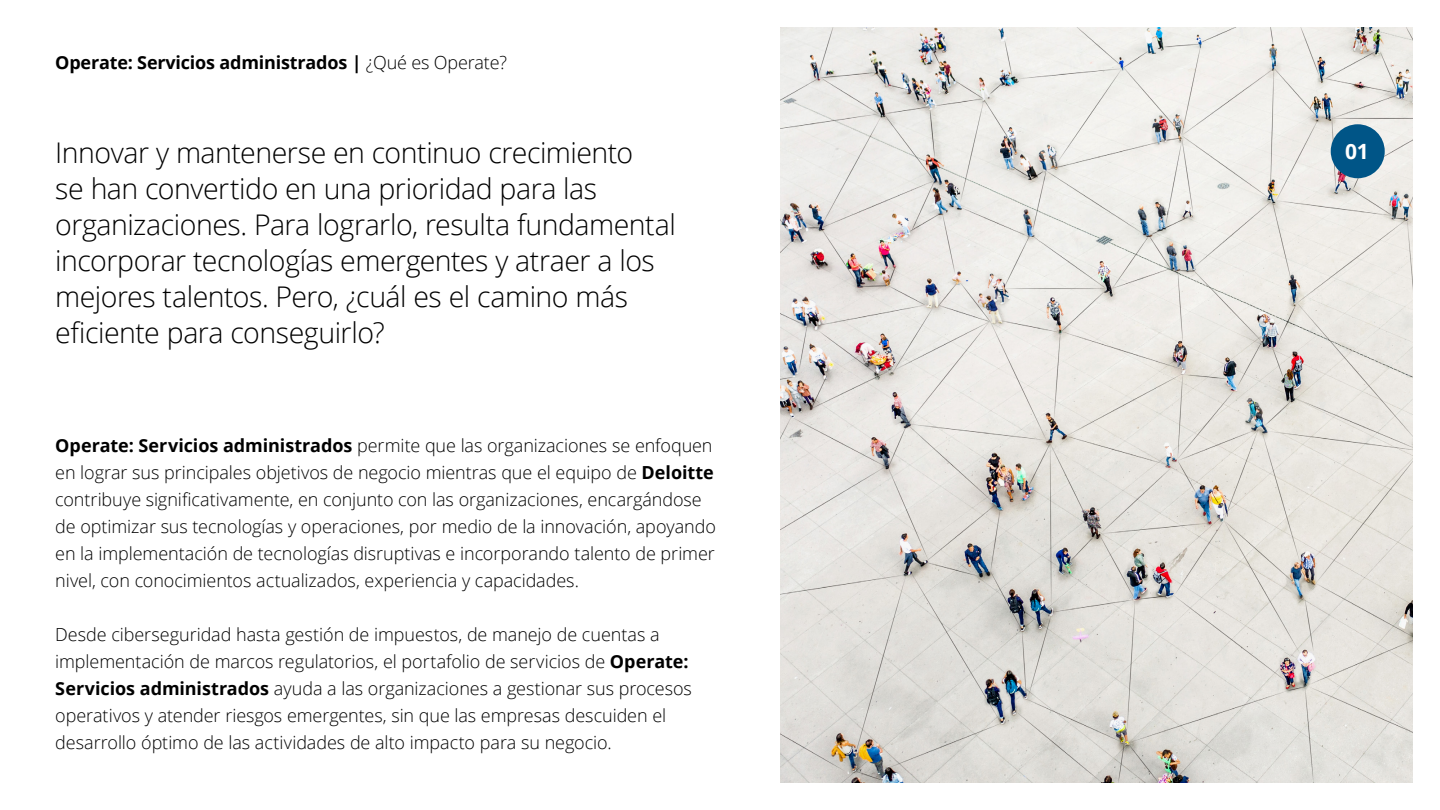
<style>
.page{position:relative;width:1440px;height:810px;background:#fff}
.page>*{position:absolute;margin:0;border:0;box-sizing:border-box;transform-origin:0 0}
.t1{font:300 28.5px/36px "Open Sans";letter-spacing:-.015em;color:#000}
.t2{font:700 21px "Open Sans";color:#fff}
.t3{font:300 18px/27px "Open Sans";letter-spacing:-.005em;color:#000}
.t4{font:700 18px "Open Sans";letter-spacing:-.01em;color:#000}
.s1{font-weight:300}
.s2{font-weight:700}
</style>
<div class="page">
<img style="left:780px;top:28px;width:632px;height:754px">
<div style="left:1331px;top:124px;width:54px;height:54px;background:#005587;border-radius:50%"></div>
<p class="t4" style="left:55px;top:50px;width:453px">Operate: Servicios administrados | <span class="s1">¿Qué es Operate?</span></p>
<p class="t1" style="left:55px;top:134px;width:622px">Innovar y mantenerse en continuo crecimiento<br>se han convertido en una prioridad para las organizaciones. Para lograrlo, resulta fundamental incorporar tecnologías emergentes y atraer a los mejores talentos. Pero, ¿cuál es el camino más eficiente para conseguirlo?</p>
<p class="t3" style="left:55px;top:432px;width:662px"><span class="s2">Operate: Servicios administrados</span> permite que las organizaciones se enfoquen en lograr sus principales objetivos de negocio mientras que el equipo de <span class="s2">Deloitte </span>contribuye significativamente, en conjunto con las organizaciones, encargándose de optimizar sus tecnologías y operaciones, por medio de la innovación, apoyando en la implementación de tecnologías disruptivas e incorporando talento de primer nivel, con conocimientos actualizados, experiencia y capacidades.</p>
<p class="t3" style="left:55px;top:621px;width:638px">Desde ciberseguridad hasta gestión de impuestos, de manejo de cuentas a implementación de marcos regulatorios, el portafolio de servicios de <span class="s2">Operate:<br>Servicios administrados</span> ayuda a las organizaciones a gestionar sus procesos operativos y atender riesgos emergentes, sin que las empresas descuiden el desarrollo óptimo de las actividades de alto impacto para su negocio.</p>
<p class="t2" style="left:1345px;top:137px;width:25px">01</p>
</div>
